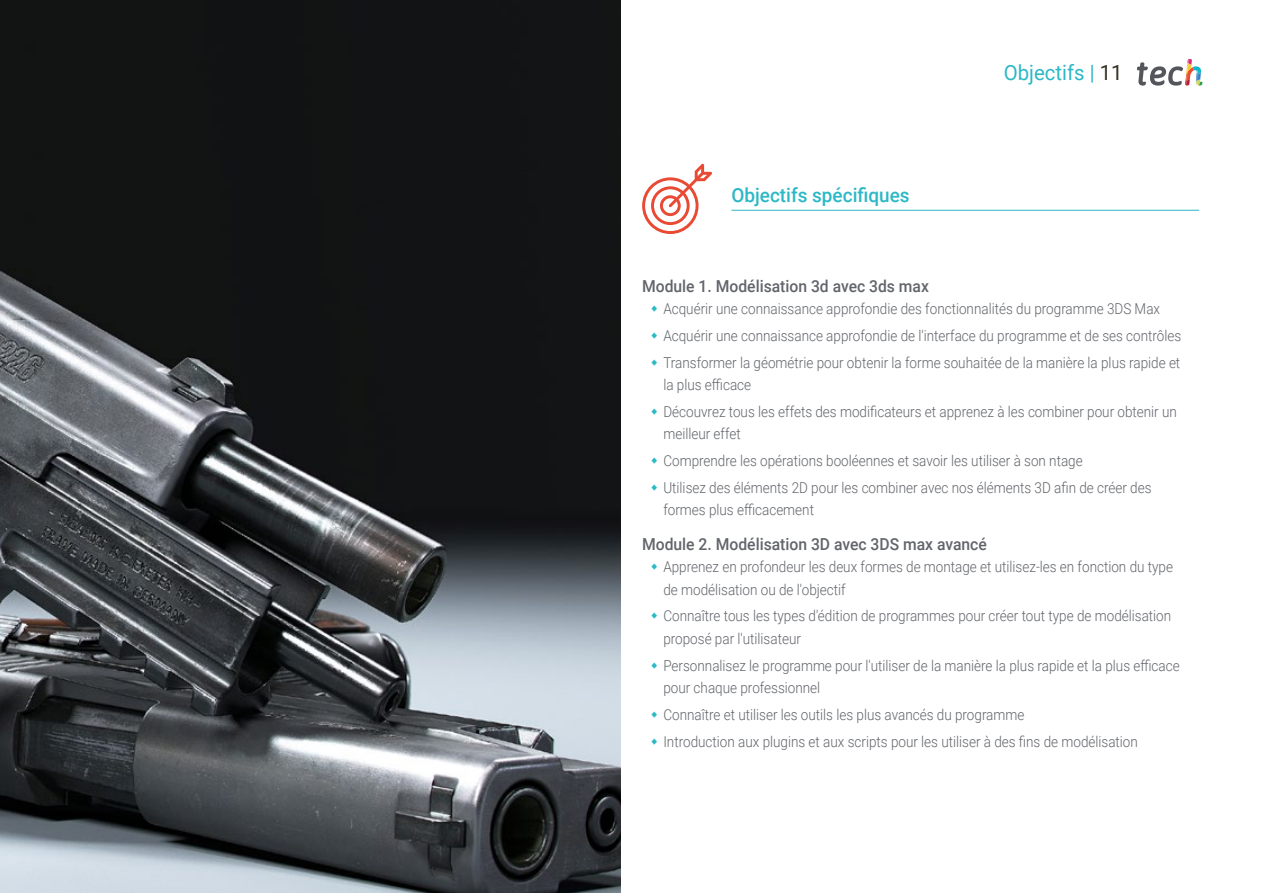
<style>
.page{position:relative;width:1263px;height:893px;background:#fff}
.page>*{position:absolute;margin:0;border:0;box-sizing:border-box;transform-origin:0 0}
.t1{font:21px "Roboto";color:#2db8c5}
.t2{font:500 19.5px "Roboto";color:#2db8c5}
.t3{font:500 16.5px "Roboto";color:#61646a;scale:.95 1}
.t4{font:300 15px/26.7px "Roboto";color:#61646a;scale:.9 1}
.s1{color:#312e20}
</style>
<div class="page">
<img style="left:0;top:0;width:621px;height:893px">
<svg style="left:1137px;top:59px;width:65px;height:27px"></svg>
<hr style="left:731px;top:210px;width:468px;height:1px;background:#2db8c5">
<svg style="left:642px;top:164px;width:70px;height:70px"></svg>
<h2 class="t2" style="left:731px;top:181px;width:180px">Objectifs spécifiques</h2>
<h1 class="t1" style="left:1004px;top:57px;width:120px">Objectifs | <span class="s1">11</span></h1>
<p class="t3" style="left:642px;top:274px;width:303px">Module 1. Modélisation 3d avec 3ds max</p>
<p class="t4" style="left:663px;top:295px;width:577px">Acquérir une connaissance approfondie des fonctionnalités du programme 3DS Max<br>Acquérir une connaissance approfondie de l'interface du programme et de ses contrôles<br>Transformer la géométrie pour obtenir la forme souhaitée de la manière la plus rapide et</p>
<p class="t4" style="left:663px;top:371px;width:572px">la plus efficace<br>Découvrez tous les effets des modificateurs et apprenez à les combiner pour obtenir un</p>
<p class="t4" style="left:663px;top:420px;width:544px">meilleur effet<br>Comprendre les opérations booléennes et savoir les utiliser à son ntage<br>Utilisez des éléments 2D pour les combiner avec nos éléments 3D afin de créer des</p>
<p class="t4" style="left:663px;top:496px;width:169px">formes plus efficacement</p>
<p class="t3" style="left:642px;top:532px;width:364px">Module 2. Modélisation 3D avec 3DS max avancé</p>
<p class="t4" style="left:663px;top:555px;width:568px;line-height:22.5px">Apprenez en profondeur les deux formes de montage et utilisez-les en fonction du type de modélisation ou de l'objectif</p>
<p class="t4" style="left:663px;top:604px;width:566px;line-height:22.5px">Connaître tous les types d'édition de programmes pour créer tout type de modélisation proposé par l'utilisateur</p>
<p class="t4" style="left:663px;top:653px;width:575px;line-height:22.5px">Personnalisez le programme pour l'utiliser de la manière la plus rapide et la plus efficace pour chaque professionnel</p>
<p class="t4" style="left:663px;top:701px;width:529px">Connaître et utiliser les outils les plus avancés du programme<br>Introduction aux plugins et aux scripts pour les utiliser à des fins de modélisation</p>
</div>
